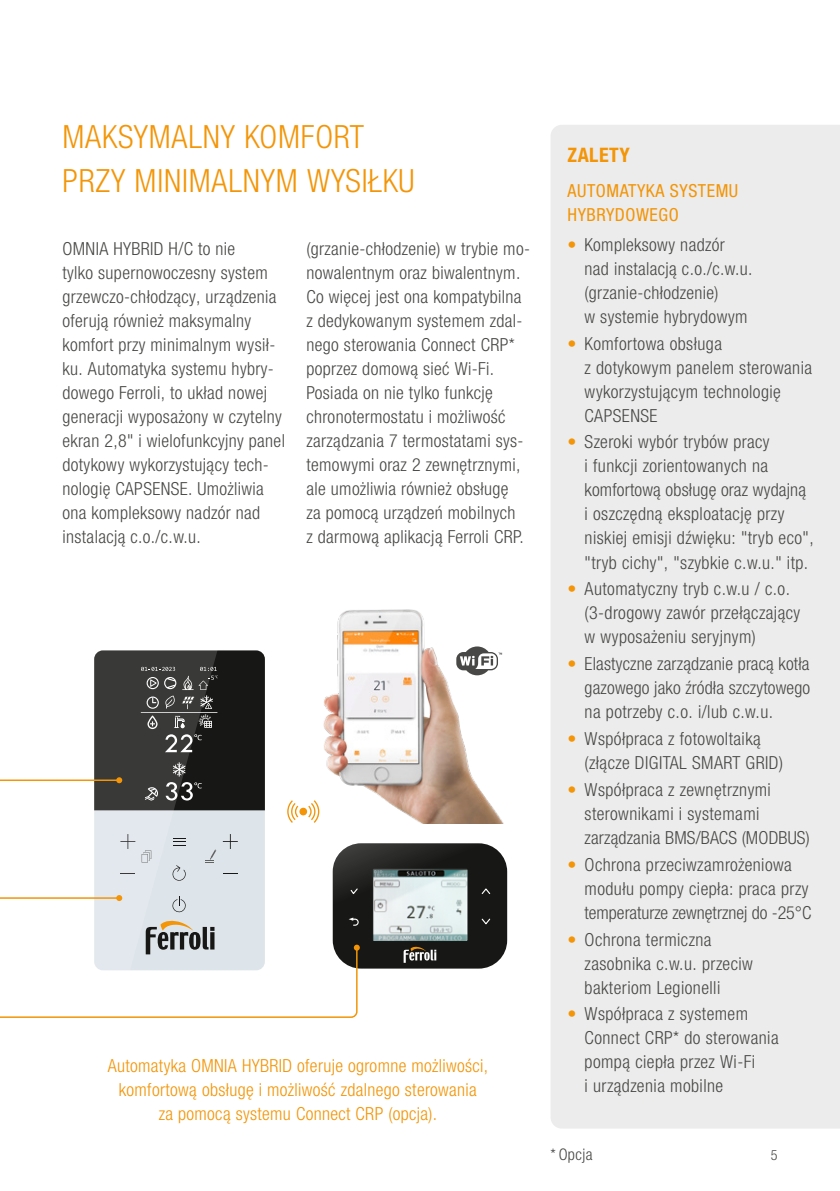
<style>
.page{position:relative;width:840px;height:1191px;background:#fff}
.page>*{position:absolute;margin:0;border:0;box-sizing:border-box;transform-origin:0 0}
.t1{font:300 condensed 32px/44px "Helvetica Neue LTW1 G";letter-spacing:.025em;color:#f39507}
.t2{font:700 condensed 20px "Helvetica Neue LTW1 G";letter-spacing:.025em;color:#f39507}
.t3{font:300 condensed 18px/24px "Helvetica Neue LTW1 G";letter-spacing:.02em;color:#484846}
.t4{font:300 condensed 18px/24px "Helvetica Neue LTW1 G";letter-spacing:.02em;color:#f39507;text-align:center}
.t5{font:condensed 18px/24px "Helvetica Neue LTW1 G";letter-spacing:.03em;color:#f39507}
.t6{font:300 condensed 16px "Helvetica Neue LTW1 G";letter-spacing:.025em;color:#484846}
.t7{font:300 condensed 14px "Helvetica Neue LTW1 G";color:#484846}
.s1{color:#f39507}
</style>
<div class="page">
<div style="left:551px;top:125px;width:288px;height:1003px;background:#ececec"></div>
<img style="left:337px;top:609px;width:88px;height:37px">
<svg style="left:0;top:646px;width:507px;height:372px"></svg>
<div style="left:299px;top:807px;width:8px;height:8px;background:#f39507;border-radius:50%"></div>
<h1 class="t1" style="left:62px;top:115px;width:353px">MAKSYMALNY KOMFORT<br>PRZY MINIMALNYM WYSIŁKU</h1>
<p class="t3" style="left:62px;top:236px;width:224px">OMNIA HYBRID H/C to nie<br>tylko supernowoczesny system grzewczo-chłodzący, urządzenia oferują również maksymalny komfort przy minimalnym wysił&shy;ku. Automatyka systemu hybry&shy;dowego Ferroli, to układ nowej generacji wyposażony w czytelny ekran 2,8" i wielofunkcyjny panel dotykowy wykorzystujący tech&shy;nologię CAPSENSE. Umożliwia ona kompleksowy nadzór nad instalacją c.o./c.w.u.</p>
<p class="t3" style="left:306px;top:236px;width:225px">(grzanie-chłodzenie) w trybie mo&shy;nowalentnym oraz biwalentnym.<br>Co więcej jest ona kompatybilna z dedykowanym systemem zdal&shy;nego sterowania Connect CRP* poprzez domową sieć Wi-Fi.<br>Posiada on nie tylko funkcję chronotermostatu i możliwość zarządzania 7 termostatami sys&shy;temowymi oraz 2 zewnętrznymi, ale umożliwia również obsługę<br>za pomocą urządzeń mobilnych<br>z darmową aplikacją Ferroli CRP.</p>
<p class="t4" style="left:108px;top:1054px;width:382px">Automatyka OMNIA HYBRID oferuje ogromne możliwości, komfortową obsługę i możliwość zdalnego sterowania<br>za pomocą systemu Connect CRP (opcja).</p>
<p class="t2" style="left:567px;top:143px;width:64px">ZALETY</p>
<p class="t5" style="left:567px;top:179px;width:172px">AUTOMATYKA SYSTEMU<br>HYBRYDOWEGO</p>
<p class="t3" style="left:584px;top:232px;width:169px;text-indent:-17px"><span class="s1">•</span> Kompleksowy nadzór nad instalacją c.o./c.w.u. (grzanie-chłodzenie)<br>w systemie hybrydowym</p>
<p class="t3" style="left:584px;top:331px;width:229px;text-indent:-17px"><span class="s1">•</span> Komfortowa obsługa<br>z dotykowym panelem sterowania wykorzystującym technologię<br>CAPSENSE</p>
<p class="t3" style="left:584px;top:430px;width:230px;text-indent:-17px"><span class="s1">•</span> Szeroki wybór trybów pracy<br>i funkcji zorientowanych na komfortową obsługę oraz wydajną i oszczędną eksploatację przy niskiej emisji dźwięku: "tryb eco", "tryb cichy", "szybkie c.w.u." itp.</p>
<p class="t3" style="left:584px;top:577px;width:217px;text-indent:-17px"><span class="s1">•</span> Automatyczny tryb c.w.u / c.o. (3-drogowy zawór przełączający w wyposażeniu seryjnym)</p>
<p class="t3" style="left:584px;top:652px;width:227px;text-align:justify;text-indent:-17px"><span class="s1">•</span> Elastyczne zarządzanie pracą kotła gazowego jako źródła szczytowego na potrzeby c.o. i/lub c.w.u.</p>
<p class="t3" style="left:584px;top:727px;width:200px;text-indent:-17px"><span class="s1">•</span> Współpraca z fotowoltaiką (złącze DIGITAL SMART GRID)</p>
<p class="t3" style="left:584px;top:777px;width:226px;text-indent:-17px"><span class="s1">•</span> Współpraca z zewnętrznymi sterownikami i systemami zarządzania BMS/BACS (MODBUS)</p>
<p class="t3" style="left:584px;top:852px;width:228px;text-indent:-17px"><span class="s1">•</span> Ochrona przeciwzamrożeniowa modułu pompy ciepła: praca przy temperaturze zewnętrznej do -25°C</p>
<p class="t3" style="left:584px;top:927px;width:170px;text-indent:-17px"><span class="s1">•</span> Ochrona termiczna zasobnika c.w.u. przeciw bakteriom Legionelli</p>
<p class="t3" style="left:584px;top:1002px;width:195px;text-indent:-17px"><span class="s1">•</span> Współpraca z systemem<br>Connect CRP* do sterowania pompą ciepła przez Wi-Fi<br>i urządzenia mobilne</p>
<p class="t6" style="left:550px;top:1144px;width:44px">* Opcja</p>
<p class="t7" style="left:770px;top:1146px;width:8px">5</p>
</div>
